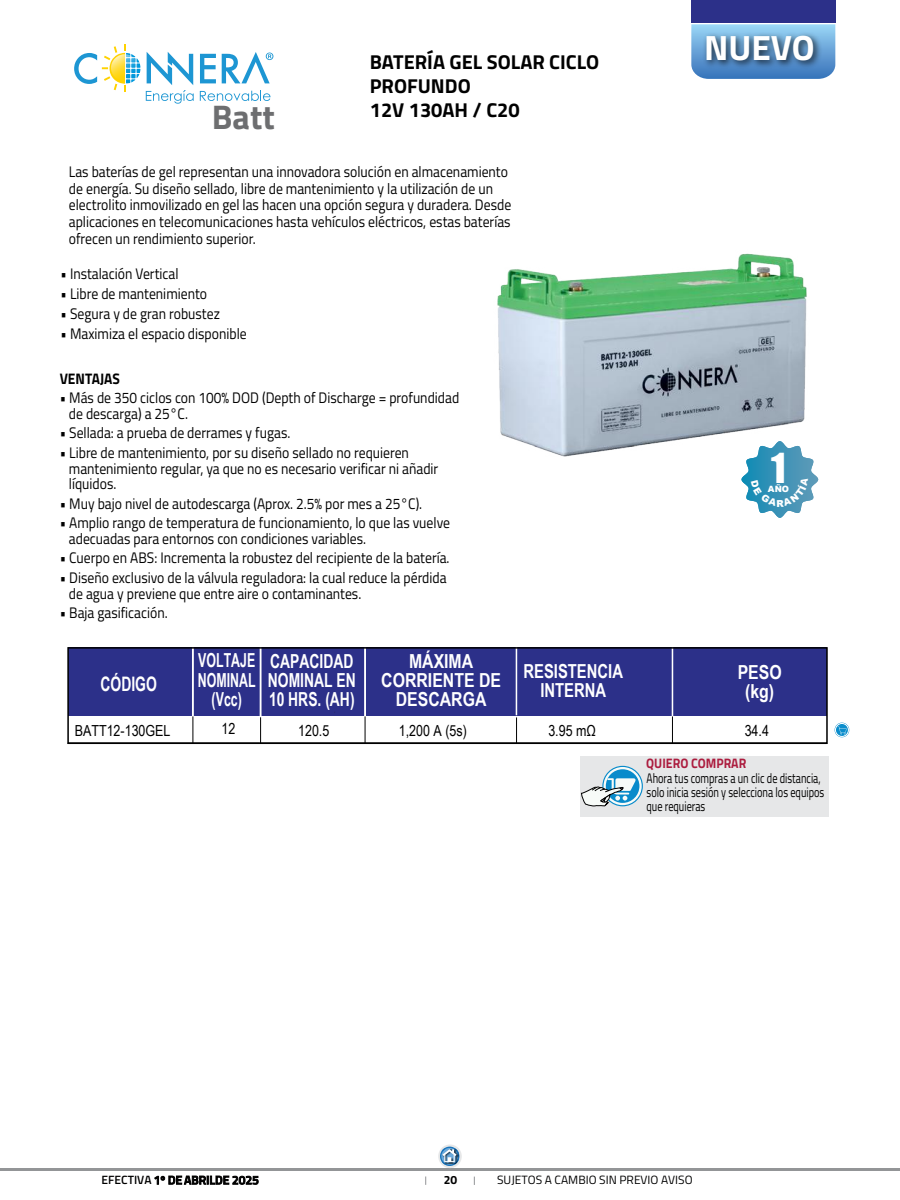
<style>
.page{position:relative;width:900px;height:1200px;background:#fff}
.page>*{position:absolute;margin:0;border:0;box-sizing:border-box;transform-origin:0 0}
.t1{font:37.95px "Impact";color:#fff}
.t2{font:700 35.1px "Titillium Web";color:#fff}
.t3{font:700 34.2px "Titillium Web";color:#6d6e70}
.t4{font:700 20.1px/24.2px "Titillium Web";color:#000}
.t5{font:700 19.95px "Arial Narrow";color:#fff;scale:.85 1}
.t6{font:700 19.35px/19.4px "Arial Narrow";color:#fff;text-align:center}
.t7{font:700 19.35px/19.4px "Arial Narrow";color:#fff;text-align:justify;scale:.88 1}
.t8{font:700 19.35px/19.4px "Arial Narrow";color:#fff;text-align:center;scale:.78 1}
.t9{font:700 19.35px/19.4px "Arial Narrow";color:#fff;text-align:center;scale:.93 1}
.t10{font:15.3px/15.3px "Titillium Web";color:#000;scale:.9 1}
.t11{font:15.3px "Arial Narrow";color:#000}
.t12{font:700 15.3px "Titillium Web";color:#000;scale:.9 1}
.t13{font:13.65px/13.6px "Titillium Web";color:#000;scale:.75 1}
.t14{font:700 13.65px "Titillium Web";color:#ac1d3f;scale:.9 1}
.t15{font:12px "Titillium Web";color:#000}
.t16{font:600 12px "Titillium Web";color:#000}
.t17{font:700 12px "Titillium Web";color:#000}
.t18{font:900 8.7px "Arial";color:#fff}
</style>
<div class="page">
<hr style="left:0;top:1168px;width:900px;height:3px;background:#939597">
<img style="left:497px;top:253px;width:322px;height:228px">
<div style="left:69px;top:647px;width:758px;height:68px;background:#2c3089"></div>
<hr style="left:192px;top:647px;width:2px;height:70px;background:#fff">
<hr style="left:672px;top:647px;width:1px;height:69px;background:#fff">
<svg style="left:672px;top:716px;width:1px;height:25px"></svg>
<hr style="left:516px;top:646px;width:1px;height:69px;background:#fff">
<svg style="left:516px;top:717px;width:1px;height:24px"></svg>
<svg style="left:193px;top:716px;width:1px;height:25px"></svg>
<hr style="left:260px;top:647px;width:2px;height:70px;background:#fff">
<svg style="left:260px;top:717px;width:1px;height:24px"></svg>
<hr style="left:364px;top:648px;width:2px;height:70px;background:#fff">
<svg style="left:365px;top:716px;width:1px;height:25px"></svg>
<div style="left:67px;top:647px;width:761px;height:97px;border:2px solid #000"></div>
<hr style="left:68px;top:742px;width:192px;height:2px;background:#000">
<hr style="left:260px;top:742px;width:567px;height:2px;background:#000">
<svg style="left:200px;top:54px;width:16px;height:29px"></svg>
<svg style="left:222px;top:52px;width:51px;height:31px"></svg>
<svg style="left:74px;top:45px;width:120px;height:59px"></svg>
<svg style="left:200px;top:91px;width:71px;height:10px"></svg>
<div style="left:580px;top:756px;width:248px;height:61px;background:#e6e7e8"></div>
<svg style="left:581px;top:791px;width:5px;height:14px"></svg>
<svg style="left:691px;top:24px;width:144px;height:54px"></svg>
<div style="left:691px;top:0;width:144px;height:22px;background:#2c3089"></div>
<img style="left:697px;top:24px;width:129px;height:55px">
<svg style="left:586px;top:765px;width:57px;height:42px"></svg>
<svg style="left:834px;top:722px;width:16px;height:16px"></svg>
<svg style="left:438px;top:1145px;width:24px;height:23px"></svg>
<svg style="left:440px;top:1147px;width:19px;height:19px"></svg>
<svg style="left:742px;top:441px;width:76px;height:77px"></svg>
<h3 class="t3" style="left:212px;top:90px;width:65px">Batt</h3>
<h3 class="t4" style="left:370px;top:49px;width:231px">BATERÍA GEL SOLAR CICLO<br>PROFUNDO<br>12V 130AH / C20</h3>
<p class="t10" style="left:69px;top:162px;width:493px;line-height:16.8px">Las baterías de gel representan una innovadora solución en almacenamiento de energía. Su diseño sellado, libre de mantenimiento y la utilización de un electrolito inmovilizado en gel las hacen una opción segura y duradera. Desde aplicaciones en telecomunicaciones hasta vehículos eléctricos, estas baterías ofrecen un rendimiento superior.</p>
<p class="t10" style="left:61px;top:266px;width:133px">• Instalación Vertical</p>
<p class="t10" style="left:61px;top:286px;width:164px">• Libre de mantenimiento</p>
<p class="t10" style="left:61px;top:305px;width:179px">• Segura y de gran robustez</p>
<p class="t10" style="left:61px;top:325px;width:208px">• Maximiza el espacio disponible</p>
<p class="t12" style="left:60px;top:367px;width:68px">VENTAJAS</p>
<p class="t10" style="left:69px;top:390px;width:435px;text-indent:-9px">• Más de 350 ciclos con 100% DOD (Depth of Discharge = profundidad de descarga) a 25°C.</p>
<p class="t10" style="left:60px;top:425px;width:258px">• Sellada: a prueba de derrames y fugas.</p>
<p class="t10" style="left:69px;top:445px;width:412px;text-indent:-9px">• Libre de mantenimiento, por su diseño sellado no requieren mantenimiento regular, ya que no es necesario verificar ni añadir líquidos.</p>
<p class="t10" style="left:60px;top:495px;width:404px">• Muy bajo nivel de autodescarga (Aprox. 2.5% por mes a 25°C).</p>
<p class="t10" style="left:69px;top:515px;width:425px;text-indent:-9px">• Amplio rango de temperatura de funcionamiento, lo que las vuelve adecuadas para entornos con condiciones variables.</p>
<p class="t10" style="left:60px;top:550px;width:435px">• Cuerpo en ABS: Incrementa la robustez del recipiente de la batería.</p>
<p class="t10" style="left:69px;top:570px;width:421px;text-indent:-9px">• Diseño exclusivo de la válvula reguladora: la cual reduce la pérdida de agua y previene que entre aire o contaminantes.</p>
<p class="t10" style="left:60px;top:605px;width:121px">• Baja gasificación.</p>
<h2 class="t2" style="left:704px;top:21px;width:112px">NUEVO</h2>
<h1 class="t1" style="left:771px;top:438px;width:16px">1</h1>
<p class="t18" style="left:768px;top:483px;width:23px">AÑO</p>
<h3 class="t5" style="left:101px;top:669px;width:68px">CÓDIGO</h3>
<p class="t8" style="left:198px;top:650px;width:76px">VOLTAJE<br>NOMINAL (Vcc)</p>
<p class="t7" style="left:268px;top:650px;width:101px">CAPACIDAD NOMINAL EN 10 HRS. (AH)</p>
<p class="t6" style="left:381px;top:650px;width:121px">MÁXIMA<br>CORRIENTE DE<br>DESCARGA</p>
<p class="t9" style="left:524px;top:661px;width:109px">RESISTENCIA<br>INTERNA</p>
<p class="t6" style="left:738px;top:661px;width:46px">PESO (kg)</p>
<p class="t11" style="left:221px;top:717px;width:15px">12</p>
<p class="t11" style="left:75px;top:719px;width:97px">BATT12-130GEL</p>
<p class="t11" style="left:298px;top:719px;width:33px">120.5</p>
<p class="t11" style="left:399px;top:719px;width:70px">1,200 A (5s)</p>
<p class="t11" style="left:548px;top:719px;width:49px">3.95 mΩ</p>
<p class="t11" style="left:745px;top:719px;width:26px">34.4</p>
<p class="t14" style="left:646px;top:753px;width:113px">QUIERO COMPRAR</p>
<p class="t13" style="left:647px;top:771px;width:239px">Ahora tus compras a un clic de distancia, solo inicia sesión y selecciona los equipos que requieras</p>
<p class="t16" style="left:102px;top:1171px;width:159px">EFECTIVA 1º DE ABRILDE 2025</p>
<p class="t17" style="left:444px;top:1171px;width:15px">20</p>
<p class="t15" style="left:497px;top:1171px;width:197px">SUJETOS A CAMBIO SIN PREVIO AVISO</p>
</div>
